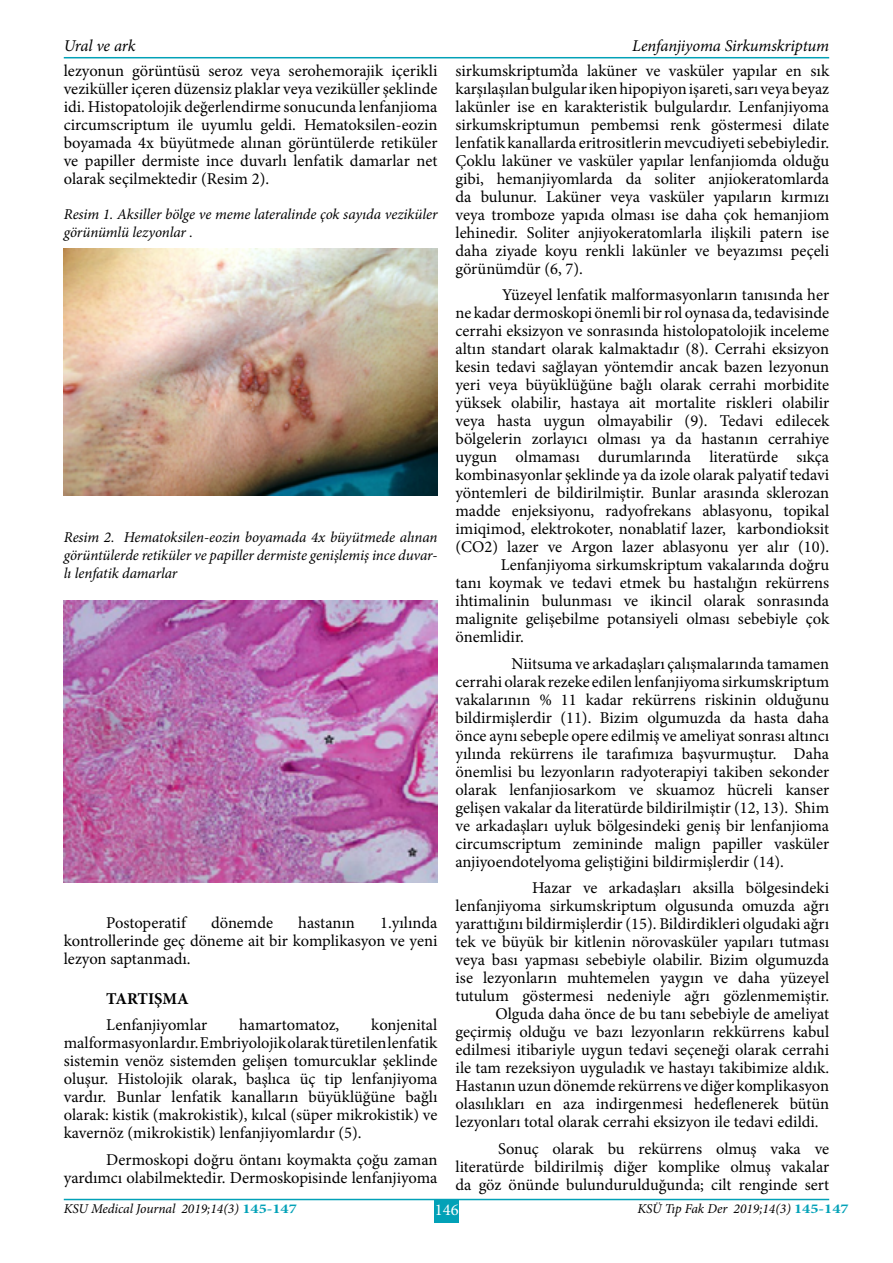
<style>
.page{position:relative;width:893px;height:1263px;background:#fff}
.page>*{position:absolute;margin:0;border:0;box-sizing:border-box;transform-origin:0 0}
.t1{font:16.5px/18px "Minion Pro";color:#000;text-align:justify}
.t2{font:italic 16.5px "Minion Pro";letter-spacing:-.01em;color:#000}
.t3{font:700 16.5px "Minion Pro";color:#000}
.t4{font:16.5px "Minion Pro";color:#fff}
.t5{font:italic 15px/18px "Minion Pro";letter-spacing:-.005em;color:#000}
.t6{font:italic 13.5px "Minion Pro";letter-spacing:-.005em;color:#000}
.s1{font-weight:700;font-style:normal;color:#02a1b7}
</style>
<div class="page">
<div style="left:434px;top:1199px;width:25px;height:23px;background:#02a1b7"></div>
<hr style="left:64px;top:1199px;width:765px;height:1px;background:#02a1b7">
<hr style="left:64px;top:57px;width:765px;height:1px;background:#02a1b7">
<img style="left:64px;top:249px;width:373px;height:246px">
<img style="left:64px;top:600px;width:373px;height:282px">
<p class="t2" style="left:64px;top:35px;width:73px">Ural ve ark</p>
<p class="t2" style="left:632px;top:35px;width:199px">Lenfanjiyoma Sirkumskriptum</p>
<p class="t1" style="left:64px;top:62px;width:375px">lezyonun görüntüsü seroz veya serohemorajik içerikli veziküller içeren düzensiz plaklar veya veziküller şeklinde idi. Histopatolojik değerlendirme sonucunda lenfanjioma circumscriptum ile uyumlu geldi. Hematoksilen-eozin boyamada 4x büyütmede alınan görüntülerde retiküler ve papiller dermiste ince duvarlı lenfatik damarlar net olarak seçilmektedir (Resim 2).</p>
<p class="t5" style="left:64px;top:205px;width:375px">Resim 1. Aksiller bölge ve meme lateralinde çok sayıda veziküler görünümlü lezyonlar .</p>
<p class="t1" style="left:455px;top:62px;width:375px">sirkumskriptum’da laküner ve vasküler yapılar en sık karşılaşılan bulgular iken hipopiyon işareti, sarı veya beyaz lakünler ise en karakteristik bulgulardır. Lenfanjiyoma sirkumskriptumun pembemsi renk göstermesi dilate lenfatik kanallarda eritrositlerin mevcudiyeti sebebiyledir.<br>Çoklu laküner ve vasküler yapılar lenfanjiomda olduğu gibi, hemanjiyomlarda da soliter anjiokeratomlarda da bulunur. Laküner veya vasküler yapıların kırmızı veya tromboze yapıda olması ise daha çok hemanjiom lehinedir. Soliter anjiyokeratomlarla ilişkili patern ise daha ziyade koyu renkli lakünler ve beyazımsı peçeli görünümdür (6, 7).</p>
<p class="t1" style="left:502px;top:286px;width:328px">Yüzeyel lenfatik malformasyonların tanısında her</p>
<p class="t1" style="left:455px;top:304px;width:375px">ne kadar dermoskopi önemli bir rol oynasa da, tedavisinde</p>
<p class="t1" style="left:455px;top:322px;width:375px">cerrahi eksizyon ve sonrasında histolopatolojik inceleme</p>
<p class="t1" style="left:455px;top:340px;width:375px">altın standart olarak kalmaktadır (8). Cerrahi eksizyon</p>
<p class="t1" style="left:455px;top:358px;width:375px">kesin tedavi sağlayan yöntemdir ancak bazen lezyonun</p>
<p class="t1" style="left:455px;top:376px;width:375px">yeri veya büyüklüğüne bağlı olarak cerrahi morbidite</p>
<p class="t1" style="left:455px;top:394px;width:375px">yüksek olabilir, hastaya ait mortalite riskleri olabilir</p>
<p class="t1" style="left:455px;top:412px;width:375px">veya hasta uygun olmayabilir (9). Tedavi edilecek</p>
<p class="t1" style="left:455px;top:430px;width:375px">bölgelerin zorlayıcı olması ya da hastanın cerrahiye</p>
<p class="t1" style="left:455px;top:448px;width:375px">uygun olmaması durumlarında literatürde sıkça</p>
<p class="t1" style="left:455px;top:466px;width:375px">kombinasyonlar şeklinde ya da izole olarak palyatif tedavi</p>
<p class="t1" style="left:455px;top:484px;width:375px">yöntemleri de bildirilmiştir. Bunlar arasında sklerozan</p>
<p class="t1" style="left:455px;top:502px;width:375px">madde enjeksiyonu, radyofrekans ablasyonu, topikal</p>
<p class="t1" style="left:455px;top:520px;width:375px">imiqimod, elektrokoter, nonablatif lazer, karbondioksit</p>
<p class="t1" style="left:455px;top:538px;width:375px">(CO2) lazer ve Argon lazer ablasyonu yer alır (10).</p>
<p class="t1" style="left:501px;top:556px;width:330px">Lenfanjiyoma sirkumskriptum vakalarında doğru</p>
<p class="t1" style="left:455px;top:574px;width:375px">tanı koymak ve tedavi etmek bu hastalığın rekürrens</p>
<p class="t1" style="left:455px;top:592px;width:375px">ihtimalinin bulunması ve ikincil olarak sonrasında</p>
<p class="t1" style="left:455px;top:610px;width:375px">malignite gelişebilme potansiyeli olması sebebiyle çok</p>
<p class="t1" style="left:455px;top:628px;width:70px">önemlidir.</p>
<p class="t1" style="left:455px;top:655px;width:375px;text-indent:56px">Niitsuma ve arkadaşları çalışmalarında tamamen cerrahi olarak rezeke edilen lenfanjiyoma sirkumskriptum vakalarının % 11 kadar rekürrens riskinin olduğunu bildirmişlerdir (11). Bizim olgumuzda da hasta daha önce aynı sebeple opere edilmiş ve ameliyat sonrası altıncı yılında rekürrens ile tarafımıza başvurmuştur. Daha önemlisi bu lezyonların radyoterapiyi takiben sekonder olarak lenfanjiosarkom ve skuamoz hücreli kanser gelişen vakalar da literatürde bildirilmiştir (12, 13). Shim ve arkadaşları uyluk bölgesindeki geniş bir lenfanjioma circumscriptum zemininde malign papiller vasküler anjiyoendotelyoma geliştiğini bildirmişlerdir (14).</p>
<p class="t1" style="left:532px;top:879px;width:299px">Hazar ve arkadaşları aksilla bölgesindeki</p>
<p class="t1" style="left:455px;top:897px;width:375px">lenfanjiyoma sirkumskriptum olgusunda omuzda ağrı</p>
<p class="t1" style="left:455px;top:915px;width:375px">yarattığını bildirmişlerdir (15). Bildirdikleri olgudaki ağrı</p>
<p class="t1" style="left:455px;top:933px;width:375px">tek ve büyük bir kitlenin nörovasküler yapıları tutması</p>
<p class="t1" style="left:455px;top:951px;width:375px">veya bası yapması sebebiyle olabilir. Bizim olgumuzda</p>
<p class="t1" style="left:455px;top:969px;width:375px">ise lezyonların muhtemelen yaygın ve daha yüzeyel</p>
<p class="t1" style="left:455px;top:987px;width:375px">tutulum göstermesi nedeniyle ağrı gözlenmemiştir.</p>
<p class="t1" style="left:495px;top:1005px;width:335px">Olguda daha önce de bu tanı sebebiyle de ameliyat</p>
<p class="t1" style="left:455px;top:1023px;width:375px">geçirmiş olduğu ve bazı lezyonların rekkürrens kabul</p>
<p class="t1" style="left:455px;top:1041px;width:375px">edilmesi itibariyle uygun tedavi seçeneği olarak cerrahi</p>
<p class="t1" style="left:455px;top:1059px;width:375px">ile tam rezeksiyon uyguladık ve hastayı takibimize aldık.</p>
<p class="t1" style="left:455px;top:1077px;width:375px">Hastanın uzun dönemde rekürrens ve diğer komplikasyon</p>
<p class="t1" style="left:455px;top:1095px;width:375px">olasılıkları en aza indirgenmesi hedeflenerek bütün</p>
<p class="t1" style="left:455px;top:1113px;width:365px">lezyonları total olarak cerrahi eksizyon ile tedavi edildi.</p>
<p class="t1" style="left:455px;top:1140px;width:375px;text-indent:43px">Sonuç olarak bu rekürrens olmuş vaka ve literatürde bildirilmiş diğer komplike olmuş vakalar da göz önünde bulundurulduğunda; cilt renginde sert</p>
<p class="t5" style="left:64px;top:528px;width:375px;text-align:justify">Resim 2. Hematoksilen-eozin boyamada 4x büyütmede alınan görüntülerde retiküler ve papiller dermiste genişlemiş ince duvar&shy;lı lenfatik damarlar</p>
<p class="t1" style="left:64px;top:914px;width:375px;text-indent:316px">1.yılında kontrollerinde geç döneme ait bir komplikasyon ve yeni lezyon saptanmadı.</p>
<p class="t3" style="left:106px;top:987px;width:84px">TARTIŞMA</p>
<p class="t1" style="left:106px;top:1016px;width:102px">Lenfanjiyomlar</p>
<p class="t1" style="left:239px;top:1016px;width:102px">hamartomatoz,</p>
<p class="t1" style="left:106px;top:914px;width:81px">Postoperatif</p>
<p class="t1" style="left:211px;top:914px;width:64px">dönemde</p>
<p class="t1" style="left:298px;top:914px;width:58px">hastanın</p>
<p class="t1" style="left:64px;top:1016px;width:375px;text-indent:308px">konjenital malformasyonlardır. Embriyolojik olarak türetilen lenfatik sistemin venöz sistemden gelişen tomurcuklar şeklinde oluşur. Histolojik olarak, başlıca üç tip lenfanjiyoma vardır. Bunlar lenfatik kanalların büyüklüğüne bağlı olarak: kistik (makrokistik), kılcal (süper mikrokistik) ve kavernöz (mikrokistik) lenfanjiyomlardır (5).</p>
<p class="t1" style="left:64px;top:1150px;width:375px;text-align:right">Dermoskopi doğru öntanı koymakta çoğu zaman yardımcı olabilmektedir. Dermoskopisinde lenfanjiyoma</p>
<p class="t6" style="left:64px;top:1199px;width:235px">KSU Medical Journal 2019;14(3) <span class="s1">145-147</span></p>
<p class="t4" style="left:435px;top:1198px;width:25px">146</p>
<p class="t6" style="left:637px;top:1199px;width:213px">KSÜ Tıp Fak Der 2019;14(3) <span class="s1">145-147</span></p>
</div>
